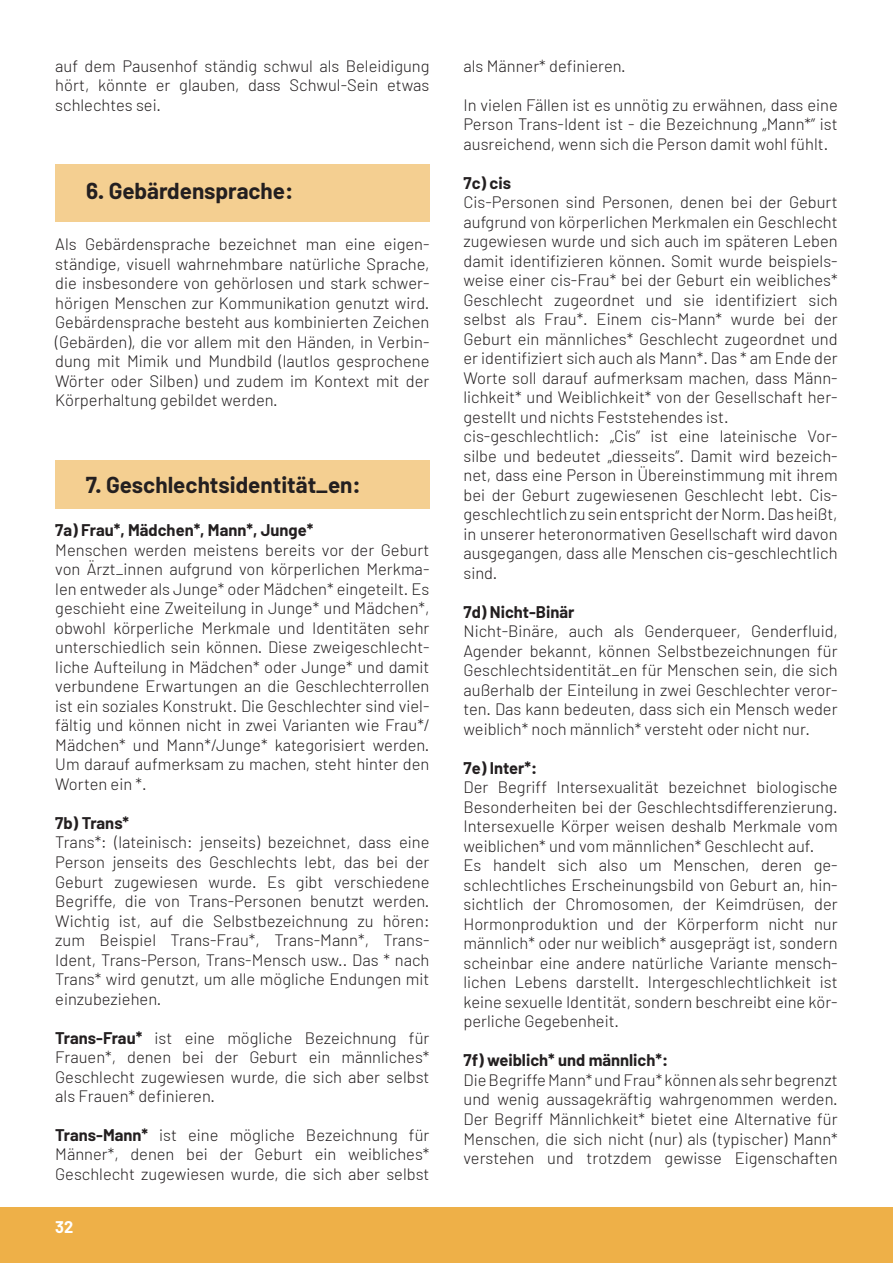
<style>
.page{position:relative;width:893px;height:1263px;background:#fff}
.page>*{position:absolute;margin:0;border:0;box-sizing:border-box;transform-origin:0 0}
.Glossar{font:700 22.5px "Barlow";color:#231f20}
.t1{font:300 16.5px/19.5px "Barlow";color:#231f20;text-align:justify}
.t2{font:700 16.5px "Barlow";color:#231f20}
.t3{font:700 16.5px "Barlow";color:#fff}
.s1{font-weight:700}
</style>
<div class="page">
<div style="left:0;top:1208px;width:893px;height:55px;background:#eeb048"></div>
<div style="left:55px;top:165px;width:374px;height:57px;background:#f4cf91"></div>
<div style="left:55px;top:460px;width:374px;height:49px;background:#f4cf91"></div>
<p class="t1" style="left:55px;top:56px;width:376px">auf dem Pausenhof ständig schwul als Beleidigung hört, könnte er glauben, dass Schwul-Sein etwas schlechtes sei.</p>
<p class="Glossar" style="left:86px;top:177px;width:209px">6. Gebärdensprache:</p>
<p class="t1" style="left:55px;top:234px;width:376px">Als Gebärdensprache bezeichnet man eine eigen&shy;ständige, visuell wahrnehmbare natürliche Sprache, die insbesondere von gehörlosen und stark schwer&shy;hörigen Menschen zur Kommunikation genutzt wird.<br>Gebärdensprache besteht aus kombinierten Zeichen (Gebärden), die vor allem mit den Händen, in Verbin&shy;dung mit Mimik und Mundbild (lautlos gesprochene Wörter oder Silben) und zudem im Kontext mit der Körperhaltung gebildet werden.</p>
<p class="Glossar" style="left:86px;top:471px;width:276px">7. Geschlechtsidentität_en:</p>
<p class="t2" style="left:55px;top:520px;width:259px">7a) Frau*, Mädchen*, Mann*, Junge*</p>
<p class="t1" style="left:55px;top:540px;width:376px">Menschen werden meistens bereits vor der Geburt von Ärzt_innen aufgrund von körperlichen Merkma&shy;len entweder als Junge* oder Mädchen* eingeteilt. Es geschieht eine Zweiteilung in Junge* und Mädchen*, obwohl körperliche Merkmale und Identitäten sehr unterschiedlich sein können. Diese zweigeschlecht&shy;liche Aufteilung in Mädchen* oder Junge* und damit verbundene Erwartungen an die Geschlechterrollen ist ein soziales Konstrukt. Die Geschlechter sind viel&shy;fältig und können nicht in zwei Varianten wie Frau*/ Mädchen* und Mann*/Junge* kategorisiert werden.<br>Um darauf aufmerksam zu machen, steht hinter den Worten ein *.</p>
<p class="t2" style="left:55px;top:813px;width:75px">7b) Trans*</p>
<p class="t1" style="left:55px;top:832px;width:376px">Trans*: (lateinisch: jenseits) bezeichnet, dass eine Person jenseits des Geschlechts lebt, das bei der Geburt zugewiesen wurde. Es gibt verschiedene Begriffe, die von Trans-Personen benutzt werden.<br>Wichtig ist, auf die Selbstbezeichnung zu hören: zum Beispiel Trans-Frau*, Trans-Mann*, Trans-Ident, Trans-Person, Trans-Mensch usw.. Das * nach Trans* wird genutzt, um alle mögliche Endungen mit einzubeziehen.</p>
<p class="t1" style="left:55px;top:1027px;width:376px"><span class="s1">Trans-Frau*</span> ist eine mögliche Bezeichnung für Frauen*, denen bei der Geburt ein männliches* Geschlecht zugewiesen wurde, die sich aber selbst als Frauen* definieren.</p>
<p class="t1" style="left:55px;top:1125px;width:376px"><span class="s1">Trans-Mann*</span> ist eine mögliche Bezeichnung für Männer*, denen bei der Geburt ein weibliches* Geschlecht zugewiesen wurde, die sich aber selbst</p>
<p class="t3" style="left:55px;top:1216px;width:20px">32</p>
<p class="t1" style="left:463px;top:56px;width:164px">als Männer* definieren.</p>
<p class="t1" style="left:463px;top:95px;width:376px">In vielen Fällen ist es unnötig zu erwähnen, dass eine Person Trans-Ident ist - die Bezeichnung „Mann*” ist ausreichend, wenn sich die Person damit wohl fühlt.</p>
<p class="t2" style="left:463px;top:173px;width:49px">7c) cis</p>
<p class="t1" style="left:463px;top:192px;width:376px">Cis-Personen sind Personen, denen bei der Geburt aufgrund von körperlichen Merkmalen ein Geschlecht zugewiesen wurde und sich auch im späteren Leben damit identifizieren können. Somit wurde beispiels&shy;weise einer cis-Frau* bei der Geburt ein weibliches* Geschlecht zugeordnet und sie identifiziert sich selbst als Frau*. Einem cis-Mann* wurde bei der Geburt ein männliches* Geschlecht zugeordnet und er identifiziert sich auch als Mann*. Das * am Ende der Worte soll darauf aufmerksam machen, dass Männ&shy;lichkeit* und Weiblichkeit* von der Gesellschaft her&shy;gestellt und nichts Feststehendes ist.</p>
<p class="t1" style="left:463px;top:426px;width:376px">cis-geschlechtlich: „Cis” ist eine lateinische Vor&shy;silbe und bedeutet „diesseits”. Damit wird bezeich&shy;net, dass eine Person in Übereinstimmung mit ihrem bei der Geburt zugewiesenen Geschlecht lebt. Cis&shy;geschlechtlich zu sein entspricht der Norm. Das heißt, in unserer heteronormativen Gesellschaft wird davon ausgegangen, dass alle Menschen cis-geschlechtlich sind.</p>
<p class="t2" style="left:463px;top:602px;width:112px">7d) Nicht-Binär</p>
<p class="t1" style="left:463px;top:621px;width:376px">Nicht-Binäre, auch als Genderqueer, Genderfluid, Agender bekannt, können Selbstbezeichnungen für Geschlechtsidentität_en für Menschen sein, die sich außerhalb der Einteilung in zwei Geschlechter veror&shy;ten. Das kann bedeuten, dass sich ein Mensch weder weiblich* noch männlich* versteht oder nicht nur.</p>
<p class="t2" style="left:463px;top:758px;width:75px">7e) Inter*:</p>
<p class="t1" style="left:463px;top:777px;width:376px">Der Begriff Intersexualität bezeichnet biologische Besonderheiten bei der Geschlechtsdifferenzierung.<br>Intersexuelle Körper weisen deshalb Merkmale vom weiblichen* und vom männlichen* Geschlecht auf.</p>
<p class="t1" style="left:463px;top:855px;width:376px">Es handelt sich also um Menschen, deren ge&shy;schlechtliches Erscheinungsbild von Geburt an, hin&shy;sichtlich der Chromosomen, der Keimdrüsen, der Hormonproduktion und der Körperform nicht nur männlich* oder nur weiblich* ausgeprägt ist, sondern scheinbar eine andere natürliche Variante mensch&shy;lichen Lebens darstellt. Intergeschlechtlichkeit ist keine sexuelle Identität, sondern beschreibt eine kör&shy;perliche Gegebenheit.</p>
<p class="t2" style="left:463px;top:1050px;width:206px">7f) weiblich* und männlich*:</p>
<p class="t1" style="left:463px;top:1070px;width:376px">Die Begriffe Mann* und Frau* können als sehr begrenzt und wenig aussagekräftig wahrgenommen werden.<br>Der Begriff Männlichkeit* bietet eine Alternative für Menschen, die sich nicht (nur) als (typischer) Mann* verstehen und trotzdem gewisse Eigenschaften</p>
</div>
